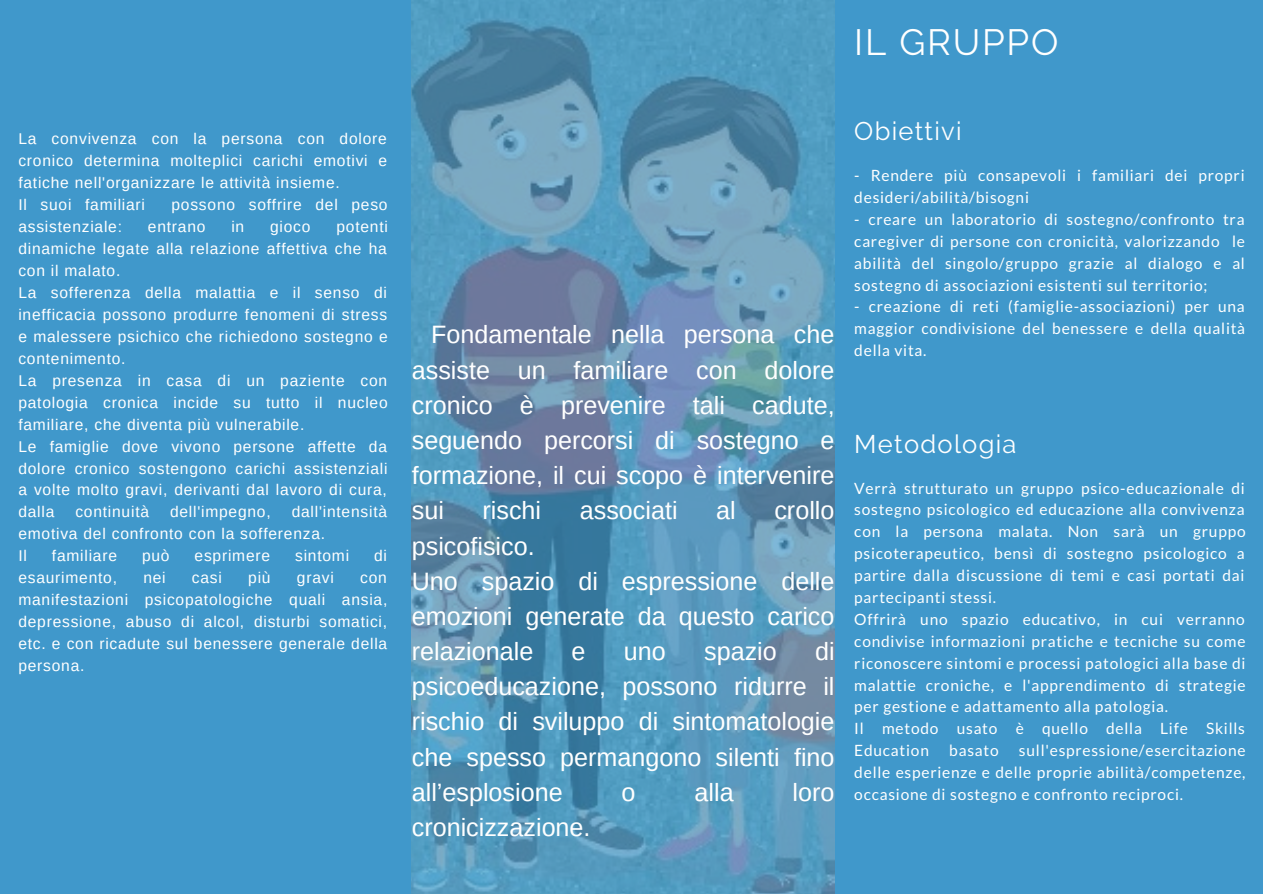
<style>
.page{position:relative;width:1263px;height:894px;background:#fff}
.page>*{position:absolute;margin:0;border:0;box-sizing:border-box;transform-origin:0 0}
.t1{font:36.45px "Raleway";letter-spacing:.05em;color:#fff}
.t2{font:25.5px "Raleway";letter-spacing:.05em;color:#fff}
.t3{font:25.2px/35.1px "Arimo";color:#fff;text-align:justify}
.t4{font:15.6px/21.9px "Arimo";letter-spacing:.05em;color:#fff}
.t5{font:15.45px/21.9px "Lato";letter-spacing:.05em;color:#fff;text-align:justify}
</style>
<div class="page">
<div style="left:0;top:0;width:1263px;height:893px;background:#4098cb"></div>
<img style="left:412px;top:0;width:423px;height:892px">
<h1 class="t1" style="left:854px;top:20px;width:206px">IL GRUPPO</h1>
<p class="t4" style="left:18px;top:128px;width:370px">La convivenza con la persona con dolore cronico determina molteplici carichi emotivi e fatiche nell'organizzare le attività insieme.<br>Il suoi familiari</p>
<p class="t4" style="left:172px;top:194px;width:218px">possono soffrire del peso</p>
<p class="t4" style="left:18px;top:215px;width:371px;text-indent:318px">potenti dinamiche legate alla relazione affettiva che ha con il malato.<br>La sofferenza della malattia e il senso di inefficacia possono produrre fenomeni di stress e malessere psichico che richiedono sostegno e contenimento.<br>La presenza in casa di un paziente con patologia cronica incide su tutto il nucleo familiare, che diventa più vulnerabile.<br>Le famiglie dove vivono persone affette da dolore cronico sostengono carichi assistenziali a volte molto gravi, derivanti dal lavoro di cura, dalla</p>
<p class="t4" style="left:18px;top:215px;width:105px">assistenziale:</p>
<p class="t4" style="left:148px;top:215px;width:59px">entrano</p>
<p class="t4" style="left:231px;top:215px;width:14px">in</p>
<p class="t4" style="left:270px;top:215px;width:42px">gioco</p>
<p class="t4" style="left:18px;top:501px;width:370px;text-indent:273px">dall'intensità emotiva del confronto con la sofferenza.<br>Il</p>
<p class="t4" style="left:75px;top:501px;width:75px">continuità</p>
<p class="t4" style="left:170px;top:501px;width:102px">dell'impegno,</p>
<p class="t4" style="left:52px;top:544px;width:67px">familiare</p>
<p class="t4" style="left:142px;top:544px;width:29px">può</p>
<p class="t4" style="left:195px;top:544px;width:77px">esprimere</p>
<p class="t4" style="left:295px;top:544px;width:56px">sintomi</p>
<p class="t4" style="left:374px;top:544px;width:14px">di</p>
<p class="t4" style="left:18px;top:566px;width:100px">esaurimento,</p>
<p class="t4" style="left:143px;top:566px;width:24px">nei</p>
<p class="t4" style="left:192px;top:566px;width:32px">casi</p>
<p class="t4" style="left:248px;top:566px;width:24px">più</p>
<p class="t4" style="left:297px;top:566px;width:38px">gravi</p>
<p class="t4" style="left:18px;top:566px;width:370px;text-align:justify;text-indent:342px">con manifestazioni psicopatologiche quali ansia, depressione, abuso di alcol, disturbi somatici, etc. e con ricadute sul benessere generale della persona.</p>
<h3 class="t3" style="left:412px;top:317px;width:424px;text-indent:19px">Fondamentale nella persona che assiste un familiare con dolore cronico è prevenire tali cadute, seguendo percorsi di sostegno e formazione, il cui scopo è intervenire sui</h3>
<h3 class="t3" style="left:483px;top:493px;width:60px">rischi</h3>
<h3 class="t3" style="left:580px;top:493px;width:99px">associati</h3>
<h3 class="t3" style="left:716px;top:493px;width:21px">al</h3>
<h3 class="t3" style="left:774px;top:493px;width:62px">crollo</h3>
<h3 class="t3" style="left:412px;top:528px;width:424px;text-align:left">psicofisico.<br>Uno spazio di espressione delle emozioni generate da questo carico relazionale</h3>
<h3 class="t3" style="left:412px;top:633px;width:424px;text-indent:403px">di psicoeducazione, possono ridurre il rischio di sviluppo di sintomatologie che spesso permangono silenti fino all’esplosione</h3>
<h3 class="t3" style="left:572px;top:633px;width:15px">e</h3>
<h3 class="t3" style="left:624px;top:633px;width:43px">uno</h3>
<h3 class="t3" style="left:704px;top:633px;width:74px">spazio</h3>
<h3 class="t3" style="left:622px;top:774px;width:15px">o</h3>
<h3 class="t3" style="left:695px;top:774px;width:41px">alla</h3>
<h3 class="t3" style="left:793px;top:774px;width:43px">loro</h3>
<h3 class="t3" style="left:412px;top:809px;width:180px">cronicizzazione.</h3>
<h2 class="t2" style="left:854px;top:116px;width:109px">Obiettivi</h2>
<p class="t5" style="left:854px;top:164px;width:392px">- Rendere più consapevoli i familiari dei propri desideri/abilità/bisogni</p>
<p class="t5" style="left:854px;top:208px;width:392px">- creare un laboratorio di sostegno/confronto tra caregiver di persone con cronicità, valorizzando le abilità del singolo/gruppo grazie al dialogo e al sostegno di associazioni esistenti sul territorio;</p>
<p class="t5" style="left:854px;top:295px;width:392px">- creazione di reti (famiglie-associazioni) per una maggior condivisione del benessere e della qualità della vita.</p>
<h2 class="t2" style="left:854px;top:429px;width:164px">Metodologia</h2>
<p class="t5" style="left:854px;top:476px;width:393px;text-align:left">Verrà strutturato un gruppo psico-educazionale di sostegno psicologico ed educazione alla convivenza con la persona malata. Non sarà un gruppo psicoterapeutico, bensì di sostegno psicologico a partire dalla discussione di temi e casi portati dai partecipanti stessi.<br>Offrirà uno spazio educativo, in cui verranno condivise informazioni pratiche e tecniche su come riconoscere sintomi e processi patologici alla base di malattie croniche, e l'apprendimento di strategie per gestione e adattamento alla patologia.<br>Il metodo usato è quello della Life Skills Education</p>
<p class="t5" style="left:854px;top:739px;width:393px;text-indent:165px">sull'espressione/esercitazione delle esperienze e delle proprie abilità/competenze, occasione di sostegno e confronto reciproci.</p>
<p class="t5" style="left:949px;top:739px;width:51px">basato</p>
</div>
